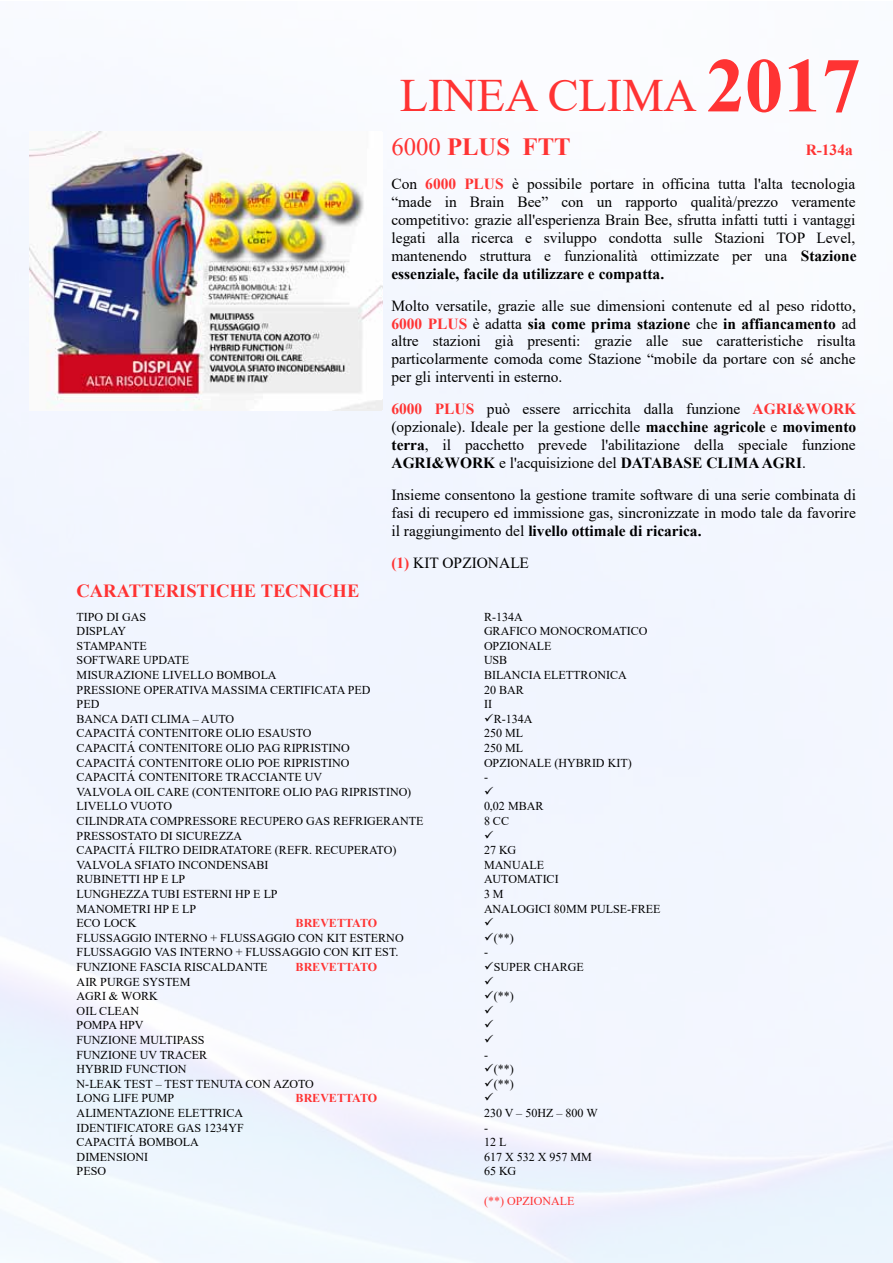
<style>
.page{position:relative;width:893px;height:1263px;background:#fff}
.page>*{position:absolute;margin:0;border:0;box-sizing:border-box;transform-origin:0 0}
.t1{font:46.35px "Times New Roman";color:#f33}
.t2{font:700 24.75px "Times New Roman";color:#f33}
.t3{font:700 18.6px "Times New Roman";color:#f33}
.t4{font:15.45px/17.9px "Times New Roman";color:#000;text-align:justify}
.t5{font:12px/14.5px "Times New Roman";letter-spacing:-.005em;color:#000}
.t6{font:700 12px "Times New Roman";letter-spacing:-.005em;color:#f33}
.t7{font:12px "Times New Roman";color:#f33}
.t8{font:12px/14.5px "Open Symbol";color:#000;text-align:justify}
.s1{font-weight:700;font-size:77.25px}
.s2{font-weight:400}
.s3{font-weight:700;color:#f33}
.s4{font-weight:700}
</style>
<div class="page">
<img style="left:30px;top:132px;width:351px;height:278px">
<svg style="left:485px;top:786px;width:8px;height:8px"></svg>
<svg style="left:485px;top:830px;width:8px;height:8px"></svg>
<svg style="left:485px;top:918px;width:8px;height:8px"></svg>
<svg style="left:485px;top:976px;width:8px;height:8px"></svg>
<svg style="left:485px;top:1093px;width:8px;height:8px"></svg>
<h1 class="t1" style="left:400px;top:71px;width:462px">LINEA CLIMA <span class="s1">2017</span></h1>
<h2 class="t2" style="left:391px;top:139px;width:181px"><span class="s2">6000</span> PLUS FTT</h2>
<p class="t4" style="left:391px;top:133px;width:465px;line-height:34px;text-align:right"><span class="s3">R-134a<br></span>Con <span class="s3">6000 PLUS</span> è possibile portare in officina tutta l'alta tecnologia</p>
<p class="t4" style="left:391px;top:193px;width:467px">“made in Brain Bee” con un rapporto qualità/prezzo veramente competitivo: grazie all'esperienza Brain Bee, sfrutta infatti tutti i vantaggi legati alla ricerca e sviluppo condotta sulle Stazioni TOP Level, mantenendo struttura e funzionalità ottimizzate per una <span class="s4">Stazione essenziale, facile da utilizzare e compatta.</span></p>
<p class="t4" style="left:391px;top:297px;width:466px">Molto versatile, grazie alle sue dimensioni contenute ed al peso ridotto, <span class="s3">6000 PLUS</span> è adatta <span class="s4">sia come prima stazione</span> che <span class="s4">in affiancamento</span> ad altre stazioni già presenti: grazie alle sue caratteristiche risulta particolarmente comoda come Stazione “mobile da portare con sé anche per gli interventi in esterno.</p>
<p class="t4" style="left:391px;top:400px;width:466px"><span class="s3">6000 PLUS</span> può essere arricchita dalla funzione <span class="s3">AGRI&amp;WORK </span>(opzionale). Ideale per la gestione delle <span class="s4">macchine agricole</span> e <span class="s4">movimento terra</span>, il pacchetto prevede l'abilitazione della speciale funzione <span class="s4">AGRI&amp;WORK</span> e l'acquisizione del <span class="s4">DATABASE CLIMA AGRI</span>.</p>
<p class="t4" style="left:391px;top:486px;width:466px">Insieme consentono la gestione tramite software di una serie combinata di fasi di recupero ed immissione gas, sincronizzate in modo tale da favorire il raggiungimento del <span class="s4">livello ottimale di ricarica.</span></p>
<p class="t4" style="left:391px;top:553px;width:139px"><span class="s3">(1)</span> KIT OPZIONALE</p>
<h3 class="t3" style="left:77px;top:584px;width:284px">CARATTERISTICHE TECNICHE</h3>
<p class="t5" style="left:77px;top:609px;width:348px">TIPO DI GAS<br>DISPLAY<br>STAMPANTE<br>SOFTWARE UPDATE<br>MISURAZIONE LIVELLO BOMBOLA<br>PRESSIONE OPERATIVA MASSIMA CERTIFICATA PED<br>PED<br>BANCA DATI CLIMA – AUTO<br>CAPACITÁ CONTENITORE OLIO ESAUSTO<br>CAPACITÁ CONTENITORE OLIO PAG RIPRISTINO<br>CAPACITÁ CONTENITORE OLIO POE RIPRISTINO<br>CAPACITÁ CONTENITORE TRACCIANTE UV<br>VALVOLA OIL CARE (CONTENITORE OLIO PAG RIPRISTINO)<br>LIVELLO VUOTO<br>CILINDRATA COMPRESSORE RECUPERO GAS REFRIGERANTE<br>PRESSOSTATO DI SICUREZZA<br>CAPACITÁ FILTRO DEIDRATATORE (REFR. RECUPERATO)<br>VALVOLA SFIATO INCONDENSABI<br>RUBINETTI HP E LP<br>LUNGHEZZA TUBI ESTERNI HP E LP<br>MANOMETRI HP E LP<br>ECO LOCK</p>
<p class="t6" style="left:296px;top:919px;width:83px">BREVETTATO</p>
<p class="t5" style="left:77px;top:930px;width:329px">FLUSSAGGIO INTERNO + FLUSSAGGIO CON KIT ESTERNO<br>FLUSSAGGIO VAS INTERNO + FLUSSAGGIO CON KIT EST.<br>FUNZIONE FASCIA RISCALDANTE</p>
<p class="t6" style="left:296px;top:963px;width:83px">BREVETTATO</p>
<p class="t5" style="left:77px;top:974px;width:239px">AIR PURGE SYSTEM<br>AGRI &amp; WORK<br>OIL CLEAN<br>POMPA HPV<br>FUNZIONE MULTIPASS<br>FUNZIONE UV TRACER<br>HYBRID FUNCTION<br>N-LEAK TEST – TEST TENUTA CON AZOTO<br>LONG LIFE PUMP</p>
<p class="t6" style="left:296px;top:1094px;width:83px">BREVETTATO</p>
<p class="t5" style="left:77px;top:1106px;width:169px">ALIMENTAZIONE ELETTRICA<br>IDENTIFICATORE GAS 1234YF<br>CAPACITÁ BOMBOLA<br>DIMENSIONI<br>PESO</p>
<p class="t5" style="left:484px;top:609px;width:165px">R-134A<br>GRAFICO MONOCROMATICO<br>OPZIONALE<br>USB<br>BILANCIA ELETTRONICA<br>20 BAR<br>II</p>
<p class="t5" style="left:484px;top:711px;width:149px">✓ R-134A<br>250 ML<br>250 ML<br>OPZIONALE (HYBRID KIT) -</p>
<p class="t5" style="left:484px;top:799px;width:61px">0,02 MBAR<br>8 CC</p>
<p class="t5" style="left:484px;top:843px;width:178px">27 KG<br>MANUALE<br>AUTOMATICI<br>3 M<br>ANALOGICI 80MM PULSE-FREE</p>
<p class="t5" style="left:484px;top:930px;width:31px">✓ (**) -</p>
<p class="t5" style="left:484px;top:960px;width:101px">✓ SUPER CHARGE</p>
<p class="t5" style="left:484px;top:989px;width:31px">✓ (**)</p>
<p class="t8" style="left:484px;top:1003px;width:11px">✓ ✓ ✓</p>
<p class="t5" style="left:484px;top:1047px;width:6px">-</p>
<p class="t5" style="left:484px;top:1062px;width:31px">✓ (**)</p>
<p class="t5" style="left:484px;top:1076px;width:31px">✓ (**)</p>
<p class="t5" style="left:484px;top:1106px;width:115px">230 V – 50HZ – 800 W -<br>12 L<br>617 X 532 X 957 MM<br>65 KG</p>
<p class="t7" style="left:484px;top:1194px;width:92px">(**) OPZIONALE</p>
</div>
